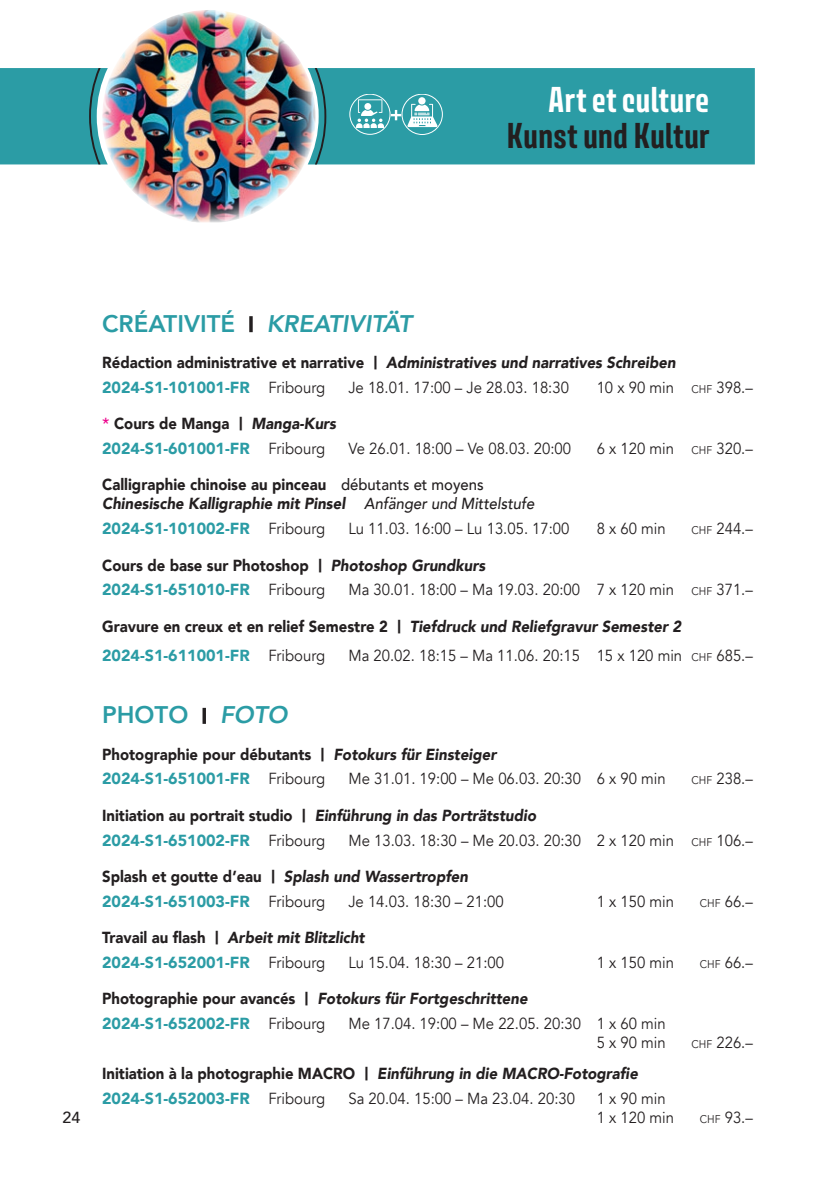
<style>
.page{position:relative;width:840px;height:1191px;background:#fff}
.page>*{position:absolute;margin:0;border:0;box-sizing:border-box;transform-origin:0 0}
.t1{font:700 32px "Avory I Latn";letter-spacing:-.005em;color:#231f20}
.t2{font:700 32px "Avory I Latn";letter-spacing:.005em;color:#fff}
.t3{font:italic 800 24px "Avenir";color:#2b9ca5}
.t4{font:800 24px "Avenir";color:#2b9ca5}
.t5{font:italic 900 16px/24.8px "Avenir";color:#231f20;scale:.93 1}
.t6{font:16px/19.2px "Avenir";color:#231f20;text-align:right;scale:.93 1}
.t7{font:900 16px/24.8px "Avenir";color:#231f20;scale:.93 1}
.t8{font:900 16px/24.8px "Avenir";color:#2b9ca5}
.t9{font:500 16px "Avenir";color:#231f20}
.s1{font-style:normal}
.s2{font-style:normal;font-size:13.6px}
.s3{font-style:normal;color:#2b9ca5}
.s4{font-weight:400;font-style:normal}
.s5{font-size:11.2px}
.s6{font-weight:500;color:#ed028c}
.s7{color:#231f20}
.s8{font-size:13.6px;color:#231f20}
.s9{font-style:italic;color:#231f20}
.s10{font-weight:400;color:#231f20}
.s11{font-weight:500;font-style:normal}
.s12{font-weight:500}
.s13{font-size:13.6px}
.s14{font-style:italic}
.s15{color:#2b9ca5}
.s16{font-weight:400}
</style>
<div class="page">
<div style="left:326px;top:68px;width:428px;height:96px;background:#2b9ca5"></div>
<svg style="left:0;top:68px;width:326px;height:96px;background:#329ba3"></svg>
<img style="left:102px;top:10px;width:213px;height:213px">
<div style="left:401px;top:94px;width:41px;height:41px;border:1px solid #fff;border-radius:50%"></div>
<svg style="left:407px;top:97px;width:30px;height:30px"></svg>
<div style="left:349px;top:94px;width:41px;height:40px;border:1px solid #fff;border-radius:50%"></div>
<svg style="left:356px;top:99px;width:28px;height:29px"></svg>
<svg style="left:390px;top:110px;width:11px;height:10px"></svg>
<h1 class="t2" style="left:548px;top:79px;width:163px">Art et culture</h1>
<h1 class="t1" style="left:506px;top:115px;width:204px">Kunst und Kultur</h1>
<p class="t9" style="left:62px;top:1103px;width:19px">24</p>
<h2 class="t3" style="left:102px;top:309px;width:311px"><span class="s1">CRÉATIVITÉ</span> <sup>|</sup> KREATIVITÄT</h2>
<p class="t5" style="left:102px;top:350px;width:617px"><span class="s1">Rédaction administrative et narrative</span> <span class="s2">|</span> Administratives und narratives Schreiben<br><span class="s3">2024-S1-101001-FR</span> <span class="s4">Fribourg</span></p>
<p class="t6" style="left:348px;top:378px;width:238px">Je 18.01. 17:00 – Je 28.03. 18:30</p>
<p class="t6" style="left:596px;top:378px;width:169px">10 x 90 min <span class="s5">CHF</span> 398.–</p>
<p class="t8" style="left:102px;top:411px;width:235px"><span class="s6">*</span> <span class="s7">Cours de Manga</span> <span class="s8">|</span> <span class="s9">Manga-Kurs<br></span>2024-S1-601001-FR <span class="s10">Fribourg</span></p>
<p class="t6" style="left:348px;top:439px;width:241px">Ve 26.01. 18:00 – Ve 08.03. 20:00</p>
<p class="t6" style="left:596px;top:439px;width:169px">6 x 120 min <span class="s5">CHF</span> 320.–</p>
<p class="t5" style="left:102px;top:475px;width:466px;line-height:19.2px"><span class="s1">Calligraphie chinoise au pinceau</span> <span class="s11">débutants et moyens<br></span>Chinesische Kalligraphie mit Pinsel <span class="s12">Anfänger und Mittelstufe</span></p>
<p class="t8" style="left:102px;top:516px;width:224px">2024-S1-101002-FR <span class="s10">Fribourg</span></p>
<p class="t6" style="left:348px;top:519px;width:239px">Lu 11.03. 16:00 – Lu 13.05. 17:00</p>
<p class="t6" style="left:596px;top:519px;width:76px">8 x 60 min</p>
<p class="t6" style="left:691px;top:519px;width:67px"><span class="s5">CHF</span> 244.–</p>
<p class="t7" style="left:102px;top:552px;width:413px">Cours de base sur Photoshop <span class="s13">|</span> <span class="s14">Photoshop Grundkurs<br></span><span class="s15">2024-S1-651010-FR</span> <span class="s16">Fribourg</span></p>
<p class="t6" style="left:348px;top:580px;width:436px">Ma 30.01. 18:00 – Ma 19.03. 20:00 7 x 120 min <span class="s5">CHF</span> 371.–</p>
<p class="t7" style="left:102px;top:611px;width:624px;line-height:28.8px">Gravure en creux et en relief Semestre 2 <span class="s13">|</span> <span class="s14">Tiefdruck und Reliefgravur Semester 2<br></span><span class="s15">2024-S1-611001-FR</span> <span class="s16">Fribourg</span></p>
<p class="t6" style="left:348px;top:645px;width:436px">Ma 20.02. 18:15 – Ma 11.06. 20:15 15 x 120 min <span class="s5">CHF</span> 685.–</p>
<h2 class="t4" style="left:102px;top:696px;width:187px">PHOTO <sup>|</sup> <span class="s14">FOTO</span></h2>
<p class="t7" style="left:102px;top:741px;width:425px">Photographie pour débutants <span class="s13">|</span> <span class="s14">Fotokurs für Einsteiger<br></span><span class="s15">2024-S1-651001-FR</span> <span class="s16">Fribourg</span></p>
<p class="t6" style="left:348px;top:769px;width:342px">Me 31.01. 19:00 – Me 06.03. 20:30 6 x 90 min</p>
<p class="t6" style="left:691px;top:769px;width:67px"><span class="s5">CHF</span> 238.–</p>
<p class="t5" style="left:102px;top:802px;width:468px"><span class="s1">Initiation au portrait studio</span> <span class="s2">|</span> Einführung in das Porträtstudio<br><span class="s3">2024-S1-651002-FR</span> <span class="s4">Fribourg</span></p>
<p class="t6" style="left:348px;top:830px;width:436px">Me 13.03. 18:30 – Me 20.03. 20:30 2 x 120 min <span class="s5">CHF</span> 106.–</p>
<p class="t5" style="left:102px;top:863px;width:394px"><span class="s1">Splash et goutte d’eau</span> <span class="s2">|</span> Splash und Wassertropfen<br><span class="s3">2024-S1-651003-FR</span> <span class="s4">Fribourg</span></p>
<p class="t6" style="left:348px;top:892px;width:168px">Je 14.03. 18:30 – 21:00</p>
<p class="t6" style="left:596px;top:892px;width:85px">1 x 150 min</p>
<p class="t6" style="left:699px;top:892px;width:58px"><span class="s5">CHF</span> 66.–</p>
<p class="t5" style="left:102px;top:925px;width:284px"><span class="s1">Travail au flash</span> <span class="s2">|</span> Arbeit mit Blitzlicht<br><span class="s3">2024-S1-652001-FR</span> <span class="s4">Fribourg</span></p>
<p class="t6" style="left:348px;top:953px;width:169px">Lu 15.04. 18:30 – 21:00</p>
<p class="t6" style="left:596px;top:953px;width:85px">1 x 150 min</p>
<p class="t6" style="left:699px;top:953px;width:58px"><span class="s5">CHF</span> 66.–</p>
<p class="t5" style="left:102px;top:986px;width:458px"><span class="s1">Photographie pour avancés</span> <span class="s2">|</span> Fotokurs für Fortgeschrittene<br><span class="s3">2024-S1-652002-FR</span> <span class="s4">Fribourg</span></p>
<p class="t6" style="left:348px;top:1014px;width:342px">Me 17.04. 19:00 – Me 22.05. 20:30 1 x 60 min<br>5 x 90 min</p>
<p class="t6" style="left:691px;top:1033px;width:67px"><span class="s5">CHF</span> 226.–</p>
<p class="t5" style="left:102px;top:1060px;width:577px"><span class="s1">Initiation à la photographie MACRO</span> <span class="s2">|</span> Einführung in die MACRO-Fotografie<br><span class="s3">2024-S1-652003-FR</span> <span class="s4">Fribourg</span></p>
<p class="t6" style="left:348px;top:1088px;width:245px">Sa 20.04. 15:00 – Ma 23.04. 20:30</p>
<p class="t6" style="left:596px;top:1088px;width:85px;text-align:left">1 x 90 min<br>1 x 120 min</p>
<p class="t6" style="left:699px;top:1108px;width:58px"><span class="s5">CHF</span> 93.–</p>
</div>
